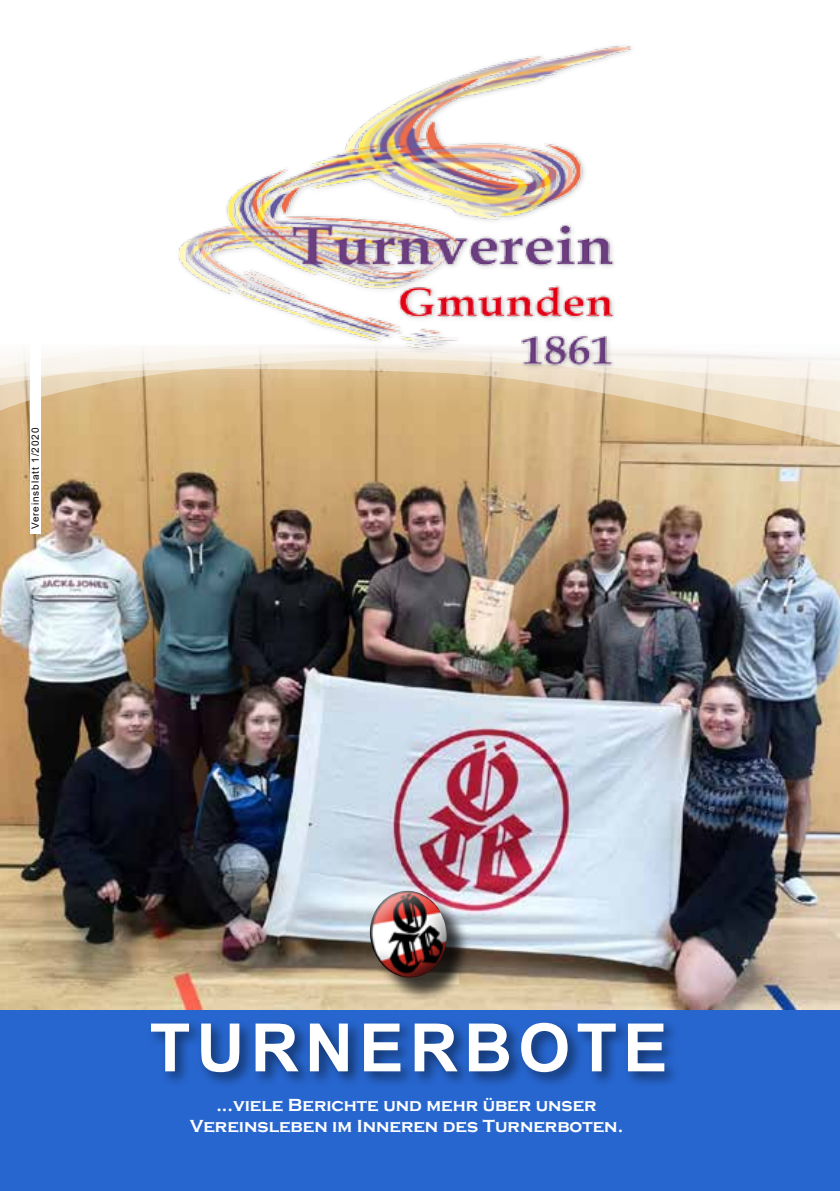
<style>
.page{position:relative;width:840px;height:1191px;background:#fff}
.page>*{position:absolute;margin:0;border:0;box-sizing:border-box;transform-origin:0 0}
.t1{font:700 66.8px "Arial";letter-spacing:.09em;color:#fff}
.t2{font:700 18px/21.6px "Copperplate Gothic";color:#fff;text-align:center}
.t3{font:10px "Arial";letter-spacing:.09em;color:#000}
</style>
<div class="page">
<div style="left:0;top:343px;width:839px;height:848px;background:#2766cf"></div>
<img style="left:0;top:445px;width:839px;height:564px">
<div style="left:30px;top:224px;width:10px;height:310px;background:#fff"></div>
<svg style="left:0;top:411px;width:839px;height:34px;background:#d5b481"></svg>
<svg style="left:0;top:369px;width:839px;height:42px;background:#e0c8a1"></svg>
<svg style="left:0;top:343px;width:839px;height:26px;background:#f9f7f3"></svg>
<div style="left:175px;top:42px;width:462px;height:329px;background:#fff"></div>
<img style="left:179px;top:45px;width:451px;height:331px">
<div style="left:146px;top:1017px;width:534px;height:72px;background:#000;opacity:.5"></div>
<div style="left:372px;top:894px;width:99px;height:107px;background:#000;opacity:.75"></div>
<img style="left:369px;top:890px;width:77px;height:87px">
<p class="t3" style="left:28px;top:529px;width:103px;rotate:-90deg">Vereinsblatt 1/2020</p>
<h1 class="t1" style="left:149px;top:1000px;width:519px">TURNERBOTE</h1>
<p class="t2" style="left:190px;top:1094px;width:434px">...viele Berichte und mehr über unser<br>Vereinsleben im Inneren des Turnerboten.</p>
</div>
